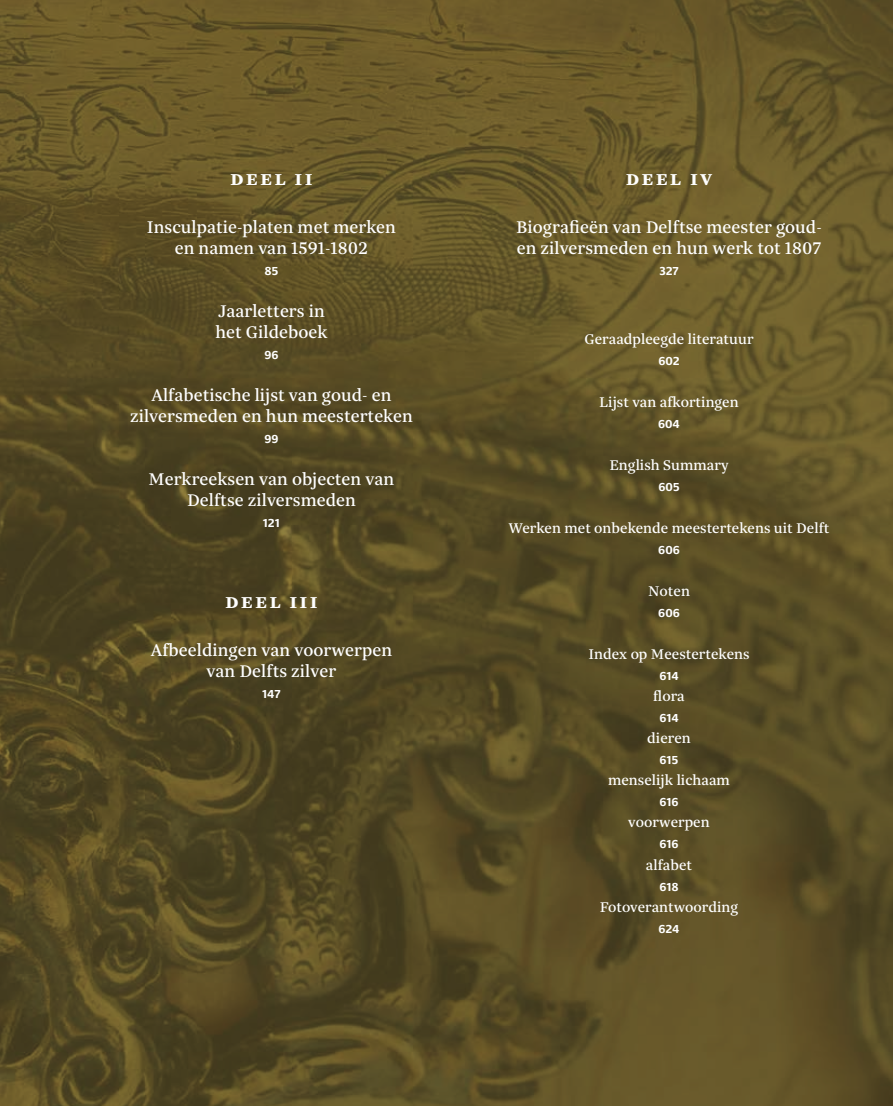
<style>
.page{position:relative;width:893px;height:1106px;background:#fff}
.page>*{position:absolute;margin:0;border:0;box-sizing:border-box;transform-origin:0 0}
.t1{font:700 21px "Trola Text";letter-spacing:.1em;color:#fff}
.t2{font:18px/21px "Trola Text";color:#fff;text-align:center}
.t3{font:15px "Trola Text";color:#fff}
.t4{font:700 12px "Praxis Next";letter-spacing:-.005em;color:#fff}
</style>
<div class="page">
<img style="left:0;top:0;width:893px;height:1106px">
<p class="t1" style="left:230px;top:165px;width:84px">deel ii</p>
<p class="t2" style="left:147px;top:217px;width:251px">Insculpatie-platen met merken en namen van 1591-1802</p>
<p class="t4" style="left:264px;top:262px;width:16px">85</p>
<p class="t2" style="left:215px;top:301px;width:113px;text-align:left">Jaarletters in het Gildeboek</p>
<p class="t4" style="left:264px;top:346px;width:16px">96</p>
<p class="t2" style="left:130px;top:385px;width:284px">Alfabetische lijst van goud- en zilversmeden en hun meesterteken</p>
<p class="t4" style="left:264px;top:430px;width:16px">99</p>
<p class="t2" style="left:149px;top:469px;width:247px">Merkreeksen van objecten van<br>Delftse zilversmeden</p>
<p class="t4" style="left:263px;top:514px;width:19px">121</p>
<p class="t1" style="left:225px;top:588px;width:94px">deel iii</p>
<p class="t2" style="left:151px;top:640px;width:243px">Afbeeldingen van voorwerpen van Delfts zilver</p>
<p class="t4" style="left:262px;top:685px;width:20px">147</p>
<p class="t1" style="left:626px;top:165px;width:88px">deel iv</p>
<p class="t2" style="left:516px;top:217px;width:307px;text-align:left">Biografieën van Delftse meester goud&shy;en zilversmeden en hun werk tot 1807</p>
<p class="t4" style="left:659px;top:262px;width:21px">327</p>
<p class="t3" style="left:584px;top:330px;width:171px">Geraadpleegde literatuur</p>
<p class="t4" style="left:658px;top:352px;width:23px">602</p>
<p class="t3" style="left:599px;top:393px;width:141px">Lijst van afkortingen</p>
<p class="t4" style="left:658px;top:415px;width:23px">604</p>
<p class="t3" style="left:609px;top:456px;width:121px">English Summary</p>
<p class="t4" style="left:658px;top:478px;width:23px">605</p>
<p class="t3" style="left:508px;top:519px;width:323px">Werken met onbekende meestertekens uit Delft</p>
<p class="t4" style="left:658px;top:541px;width:23px">606</p>
<p class="t3" style="left:648px;top:582px;width:43px">Noten</p>
<p class="t4" style="left:658px;top:604px;width:23px">606</p>
<p class="t3" style="left:588px;top:645px;width:163px">Index op Meestertekens</p>
<p class="t4" style="left:659px;top:667px;width:21px">614</p>
<p class="t3" style="left:653px;top:687px;width:33px">flora</p>
<p class="t4" style="left:659px;top:709px;width:21px">614</p>
<p class="t3" style="left:647px;top:729px;width:45px">dieren</p>
<p class="t4" style="left:660px;top:751px;width:20px">615</p>
<p class="t3" style="left:608px;top:771px;width:123px">menselijk lichaam</p>
<p class="t4" style="left:659px;top:793px;width:21px">616</p>
<p class="t3" style="left:628px;top:813px;width:83px">voorwerpen</p>
<p class="t4" style="left:659px;top:835px;width:21px">616</p>
<p class="t3" style="left:646px;top:855px;width:48px">alfabet</p>
<p class="t4" style="left:659px;top:877px;width:21px">618</p>
<p class="t3" style="left:600px;top:897px;width:140px">Fotoverantwoording</p>
<p class="t4" style="left:658px;top:919px;width:22px">624</p>
</div>
